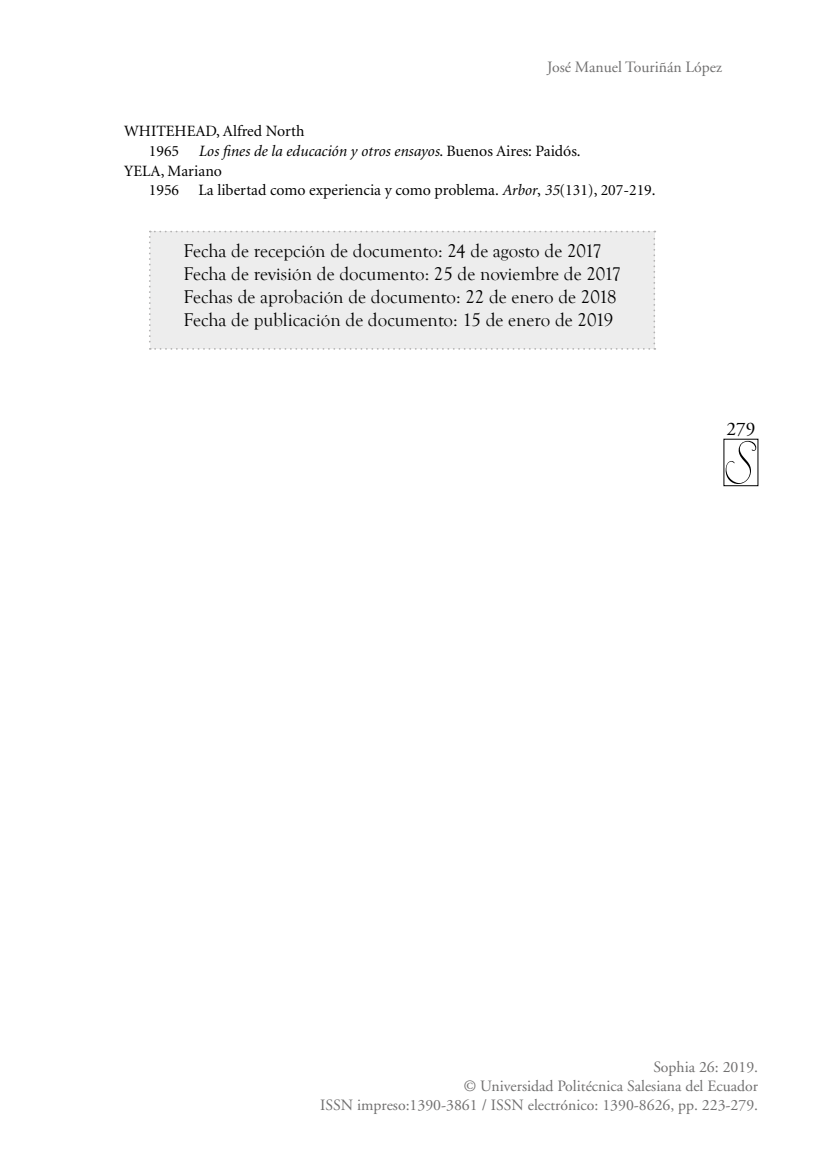
<style>
.page{position:relative;width:819px;height:1151px;background:#fff}
.page>*{position:absolute;margin:0;border:0;box-sizing:border-box;transform-origin:0 0}
.t1{font:19.25px "Adobe Garamond";color:#000}
.t2{font:18.9px/23.1px "Goudy Old Style T";color:#000}
.t3{font:15.75px/19.2px "Adobe Garamond";color:#706f6f;text-align:right}
.t4{font:15.75px "Minion";color:#000}
.t5{font:italic 15.75px "Minion";color:#000}
.s1{font-style:normal}
.s2{font-style:italic}
</style>
<div class="page">
<svg style="left:725px;top:441px;width:31px;height:43px"></svg>
<div style="left:149px;top:231px;width:506px;height:119px;background:#ededed"></div>
<p class="t3" style="left:547px;top:58px;width:177px">José Manuel Touriñán López</p>
<p class="t4" style="left:124px;top:123px;width:182px">WHITEHEAD, Alfred North</p>
<p class="t5" style="left:149px;top:143px;width:433px"><span class="s1">1965</span> Los fines de la educación y otros ensayos<span class="s1">. Buenos Aires: Paidós.</span></p>
<p class="t4" style="left:124px;top:163px;width:99px">YELA, Mariano</p>
<p class="t4" style="left:149px;top:182px;width:508px">1956 La libertad como experiencia y como problema. <span class="s2">Arbor</span>, <span class="s2">35</span>(131), 207-219.</p>
<p class="t2" style="left:184px;top:240px;width:439px">Fecha de recepción de documento: 24 de agosto de 2017<br>Fecha de revisión de documento: 25 de noviembre de 2017<br>Fechas de aprobación de documento: 22 de enero de 2018<br>Fecha de publicación de documento: 15 de enero de 2019</p>
<p class="t1" style="left:726px;top:418px;width:30px">279</p>
<p class="t3" style="left:320px;top:1058px;width:439px">Sophia 26: 2019.<br>© Universidad Politécnica Salesiana del Ecuador<br>ISSN impreso:1390-3861 / ISSN electrónico: 1390-8626, pp. 223-279.</p>
</div>
